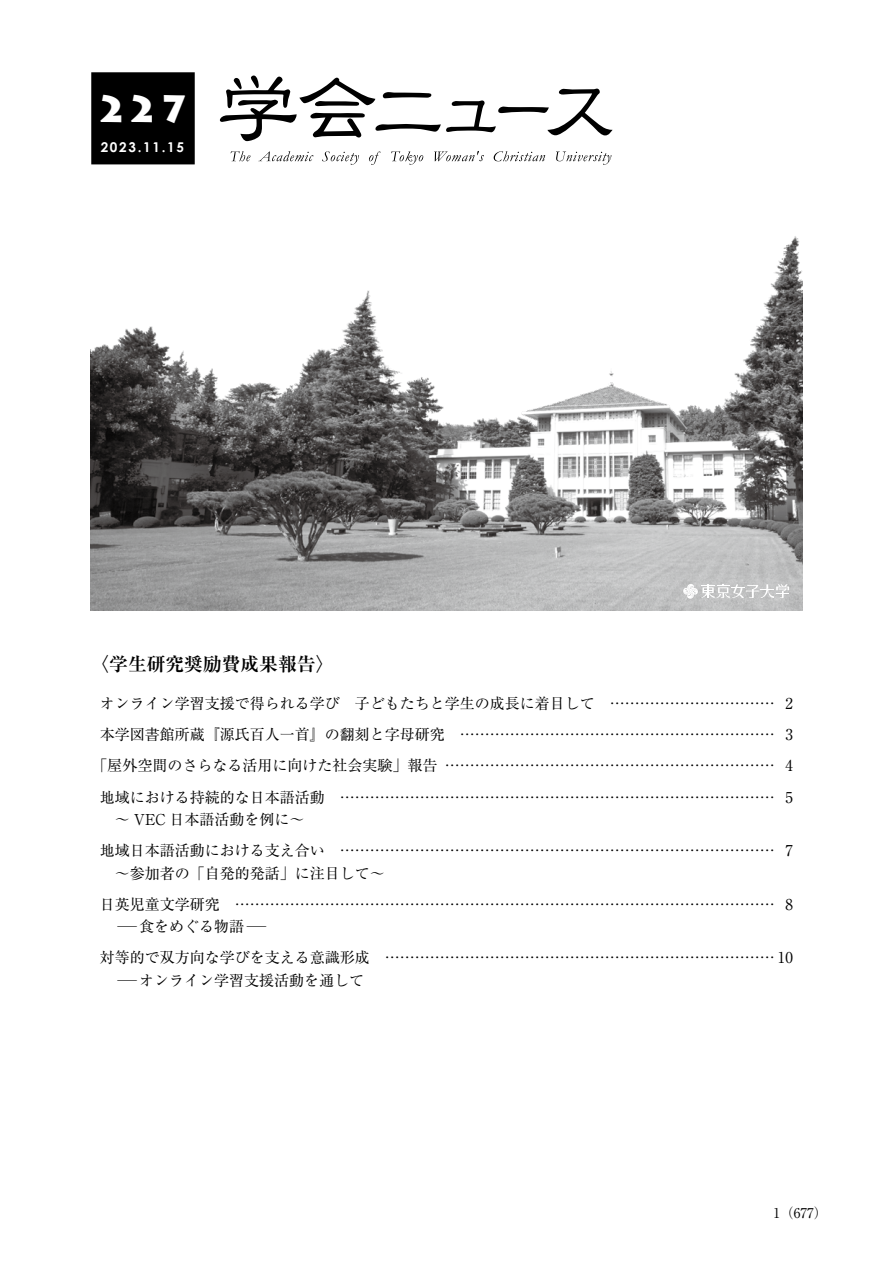
<style>
.page{position:relative;width:893px;height:1263px;background:#fff}
.page>*{position:absolute;margin:0;border:0;box-sizing:border-box;transform-origin:0 0}
.t1{font:82.5px "Likurei Std";letter-spacing:-.24em;color:#000}
.t2{font:900 37.5px "Lithos Pro";color:#fff}
.t3{font:700 18.75px "Ryumin Pr 6 N";color:#000}
.t4{font:15px/31px "Ryumin Pr 6 N";color:#000}
.t5{font:15px/31px "Ryumin Pr 6 N";color:#000;scale:1.3 1}
.t6{font:700 13.5px "Century Gothic";letter-spacing:.125em;color:#fff}
.t7{font:13.5px "Ryumin Pr 6 N";color:#000}
</style>
<div class="page">
<img style="left:91px;top:164px;width:711px;height:447px">
<div style="left:92px;top:73px;width:102px;height:91px;background:#000"></div>
<div style="left:91px;top:72px;width:104px;height:92px;border:2px solid #000"></div>
<svg style="left:684px;top:584px;width:105px;height:14px"></svg>
<svg style="left:230px;top:151px;width:381px;height:14px"></svg>
<h2 class="t2" style="left:97px;top:86px;width:93px">227</h2>
<p class="t6" style="left:101px;top:139px;width:85px">2023.11.15</p>
<h1 class="t1" style="left:217px;top:55px;width:407px">学会ニュース</h1>
<p class="t3" style="left:91px;top:649px;width:245px">〈学生研究奨励費成果報告〉</p>
<p class="t4" style="left:92px;top:687px;width:702px;text-align:center">オンライン学習支援で得られる学び　子どもたちと学生の成長に着目して …………………………… 2本学図書館所蔵『源氏百人一首』の翻刻と字母研究 ……………………………………………………… 3「屋外空間のさらなる活用に向けた社会実験」報告 ………………………………………………………… 4地域における持続的な日本語活動 …………………………………………………………………………… 5</p>
<p class="t4" style="left:100px;top:803px;width:694px;text-indent:15px">～ VEC 日本語活動を例に～<br>地域日本語活動における支え合い …………………………………………………………………………… 7</p>
<p class="t4" style="left:100px;top:856px;width:694px;text-indent:15px">～参加者の「自発的発話」に注目して～<br>日英児童文学研究 ……………………………………………………………………………………………… 8</p>
<p class="t5" style="left:100px;top:910px;width:535px;text-indent:17px">─食をめぐる物語─<br>対等的で双方向な学びを支える意識形成 …………………………………………………………………… 10</p>
<p class="t5" style="left:117px;top:963px;width:191px">─オンライン学習支援活動を通して</p>
<p class="t7" style="left:773px;top:1202px;width:55px">1（677）</p>
</div>
